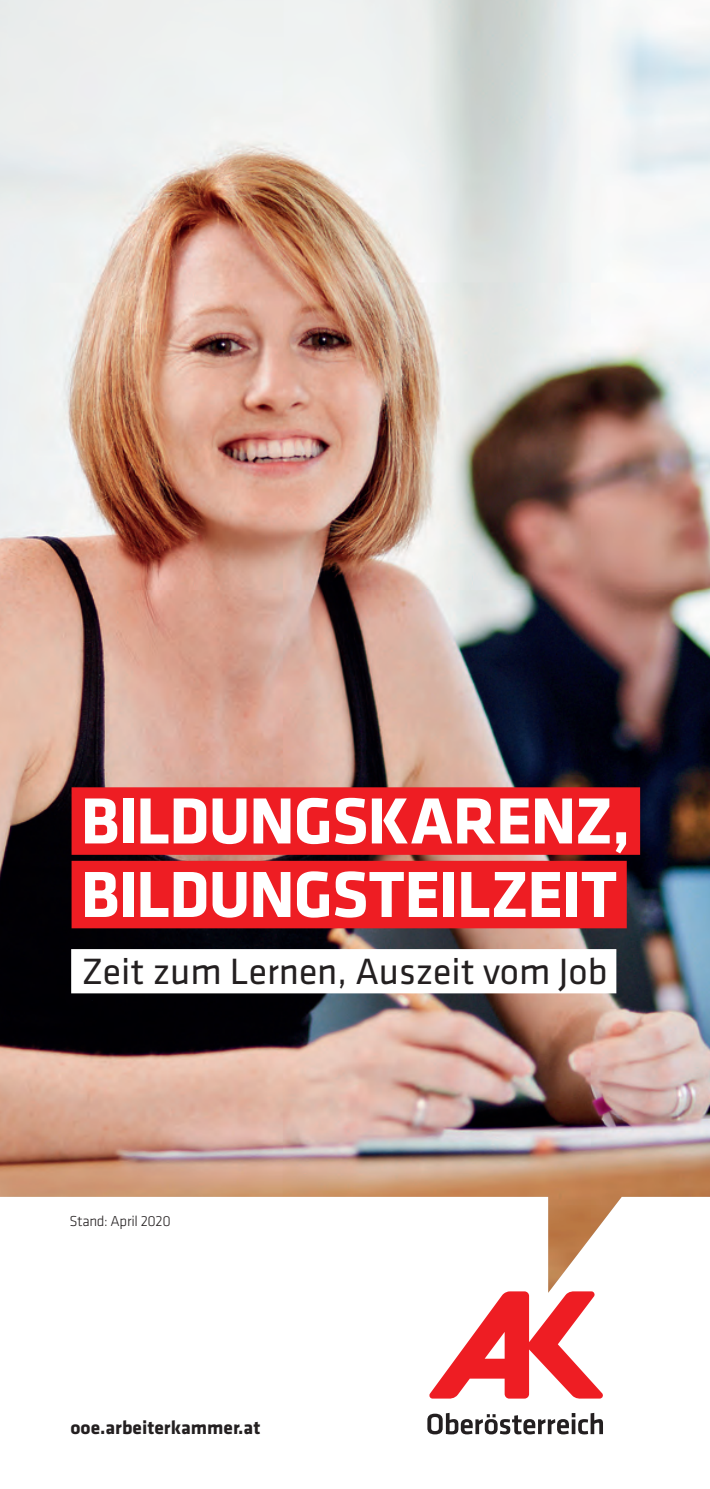
<style>
.page{position:relative;width:710px;height:1489px;background:#fff}
.page>*{position:absolute;margin:0;border:0;box-sizing:border-box;transform-origin:0 0}
.t1{font:700 67.5px/73.5px "Klavika Basic";letter-spacing:-.02em;color:#fff}
.t2{font:38px "Klavika Basic";color:#231f20}
.t3{font:700 19.5px "Klavika Basic";color:#231f20}
.t4{font:300 15px "Klavika Basic";letter-spacing:-.02em;color:#231f20}
</style>
<div class="page">
<img style="left:0;top:0;width:709px;height:1291px">
<div style="left:71px;top:787px;width:568px;height:68px;background:#ee1d23"></div>
<div style="left:71px;top:861px;width:555px;height:67px;background:#ee1d23"></div>
<div style="left:71px;top:949px;width:545px;height:44px;background:#fff"></div>
<svg style="left:429px;top:1291px;width:174px;height:108px"></svg>
<svg style="left:427px;top:1413px;width:175px;height:21px"></svg>
<p class="t1" style="left:81px;top:781px;width:551px">BILDUNGSKARENZ,<br>BILDUNGSTEILZEIT</p>
<p class="t2" style="left:82px;top:947px;width:527px">Zeit zum Lernen, Auszeit vom Job</p>
<p class="t4" style="left:69px;top:1212px;width:103px">Stand: April 2020</p>
<p class="t3" style="left:70px;top:1414px;width:191px">ooe.arbeiterkammer.at</p>
</div>
